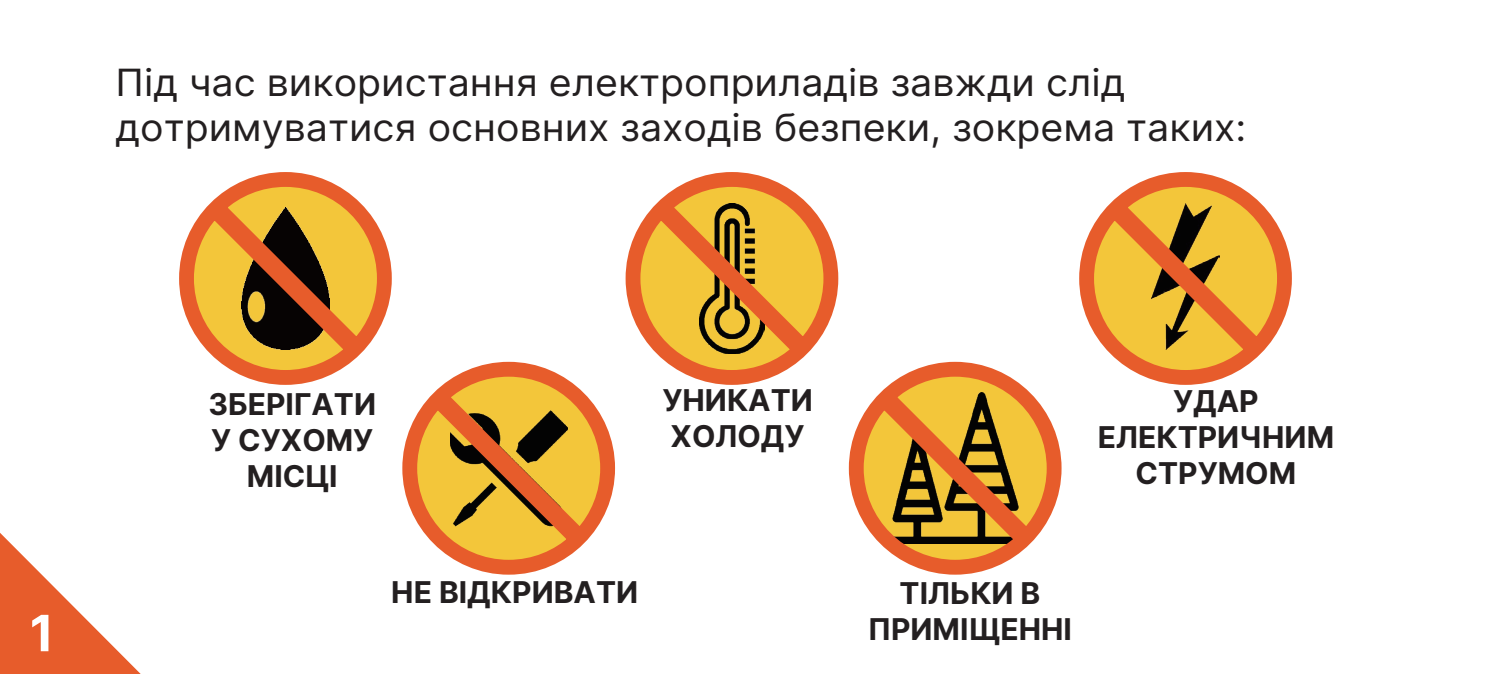
<style>
.page{position:relative;width:1489px;height:674px;background:#fff}
.page>*{position:absolute;margin:0;border:0;box-sizing:border-box;transform-origin:0 0}
.t1{font:50px "Inter";color:#fff}
.t2{font:37.5px/45px "Inter";color:#231f20;scale:1.05 1}
.t3{font:700 30px/36px "Inter";color:#231f20;text-align:center}
</style>
<div class="page">
<svg style="left:0;top:533px;width:140px;height:140px"></svg>
<svg style="left:179px;top:172px;width:213px;height:213px"></svg>
<svg style="left:625px;top:172px;width:213px;height:213px"></svg>
<svg style="left:1079px;top:172px;width:212px;height:213px"></svg>
<svg style="left:402px;top:361px;width:213px;height:213px"></svg>
<svg style="left:848px;top:361px;width:213px;height:213px"></svg>
<p class="t2" style="left:116px;top:59px;width:1078px">Під час використання електроприладів завжди слід дотримуватися основних заходів безпеки, зокрема таких:</p>
<h1 class="t1" style="left:30px;top:596px;width:26px">1</h1>
<p class="t3" style="left:208px;top:384px;width:169px">ЗБЕРІГАТИ<br>У СУХОМУ<br>МІСЦІ</p>
<p class="t3" style="left:662px;top:380px;width:152px;text-align:left">УНИКАТИ<br>ХОЛОДУ</p>
<p class="t3" style="left:1097px;top:381px;width:238px">УДАР<br>ЕЛЕКТРИЧНИМ<br>СТРУМОМ</p>
<p class="t3" style="left:391px;top:572px;width:248px">НЕ ВІДКРИВАТИ</p>
<p class="t3" style="left:868px;top:573px;width:205px">ТІЛЬКИ В<br>ПРИМІЩЕННІ</p>
</div>
